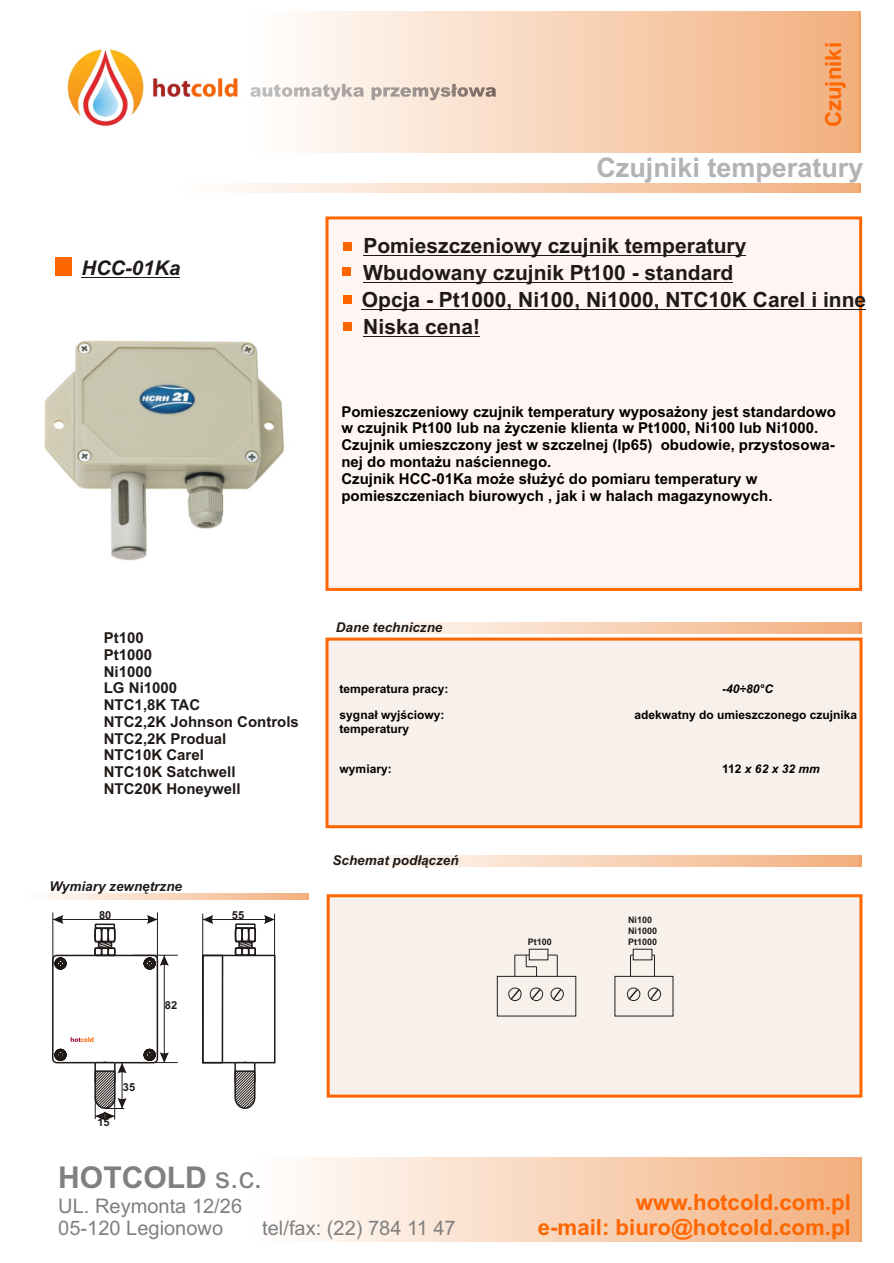
<style>
.page{position:relative;width:894px;height:1263px;background:#fff}
.page>*{position:absolute;margin:0;border:0;box-sizing:border-box;transform-origin:0 0}
.t1{font:700 30px "Arial";color:#808080}
.t2{font:700 27px "Arial";color:#b3b3b3}
.t3{font:700 22.2px/25px "Arial";color:#f60;text-align:right}
.t4{font:700 21px/27px "Arial";color:#1f1a17}
.t5{font:italic 700 20.25px "Arial";color:#1f1a17}
.t6{font:20.1px/22.4px "Arial";color:#808080}
.t7{font:700 15px/16.8px "Arial";color:#000}
.t8{font:700 15px/16.8px "Arial";color:#1f1a17}
.t9{font:italic 700 13.5px "Arial";color:#1f1a17}
.t10{font:700 12px "Arial";color:#000}
.t11{font:italic 700 12px "Arial";color:#000}
.t12{font:700 11.1px "Arial";color:#1f1a17}
.t13{font:700 9px "Arial";color:#1f1a17}
.s1{font-style:normal}
.s2{font-weight:400}
</style>
<div class="page">
<img style="left:44px;top:340px;width:240px;height:221px">
<div style="left:326px;top:216px;width:536px;height:375px;background:#fff5f2;border:3px solid #f60"></div>
<div style="left:246px;top:12px;width:614px;height:140px;background:linear-gradient(to right,#fff,#f2af7d)"></div>
<div style="left:248px;top:1157px;width:614px;height:84px;background:linear-gradient(to right,#fff,#f2af7c)"></div>
<img style="left:67px;top:49px;width:171px;height:78px">
<svg style="left:249px;top:82px;width:247px;height:18px"></svg>
<svg style="left:230px;top:183px;width:630px;height:10px;background:#f7d3b8"></svg>
<div style="left:55px;top:257px;width:17px;height:19px;background:#f60"></div>
<hr style="left:81px;top:277px;width:99px;height:1px;background:#1f1a17">
<svg style="left:375px;top:622px;width:486px;height:11px;background:#f7d3b8"></svg>
<svg style="left:375px;top:855px;width:486px;height:12px;background:#f7d3b8"></svg>
<svg style="left:47px;top:894px;width:262px;height:6px;background:#f7d3b8"></svg>
<div style="left:326px;top:638px;width:537px;height:190px;background:#f7f0eb;border:3px solid #f60"></div>
<div style="left:327px;top:894px;width:535px;height:204px;background:#f7f0eb;border:3px solid #f60"></div>
<div style="left:52px;top:955px;width:106px;height:108px;border:2px solid #1f1a17;border-radius:4px"></div>
<div style="left:55px;top:958px;width:11px;height:11px;border:2px solid #1f1a17;border-radius:50%"></div>
<svg style="left:57px;top:960px;width:7px;height:7px"></svg>
<div style="left:144px;top:958px;width:12px;height:11px;border:2px solid #1f1a17;border-radius:50%"></div>
<svg style="left:146px;top:960px;width:7px;height:7px"></svg>
<div style="left:55px;top:1049px;width:11px;height:12px;border:2px solid #1f1a17;border-radius:50%"></div>
<svg style="left:57px;top:1051px;width:7px;height:8px"></svg>
<div style="left:144px;top:1049px;width:12px;height:12px;border:2px solid #1f1a17;border-radius:50%"></div>
<svg style="left:146px;top:1051px;width:7px;height:8px"></svg>
<svg style="left:71px;top:1037px;width:22px;height:5px"></svg>
<div style="left:68px;top:1035px;width:28px;height:9px;border:1px solid #fff"></div>
<div style="left:95px;top:924px;width:20px;height:5px;border:2px solid #1f1a17"></div>
<svg style="left:94px;top:927px;width:22px;height:30px"></svg>
<hr style="left:53px;top:912px;width:1px;height:55px;background:#1f1a17">
<hr style="left:157px;top:912px;width:1px;height:55px;background:#1f1a17">
<hr style="left:133px;top:955px;width:45px;height:1px;background:#1f1a17">
<hr style="left:133px;top:1062px;width:45px;height:1px;background:#1f1a17">
<svg style="left:94px;top:1061px;width:33px;height:60px"></svg>
<hr style="left:164px;top:955px;width:1px;height:108px;background:#1f1a17">
<svg style="left:160px;top:955px;width:9px;height:11px"></svg>
<svg style="left:160px;top:1052px;width:9px;height:11px"></svg>
<hr style="left:53px;top:919px;width:105px;height:1px;background:#1f1a17">
<svg style="left:53px;top:915px;width:10px;height:9px"></svg>
<svg style="left:147px;top:915px;width:11px;height:9px"></svg>
<div style="left:202px;top:955px;width:73px;height:108px;border:2px solid #1f1a17"></div>
<div style="left:202px;top:955px;width:21px;height:108px;border:2px solid #1f1a17"></div>
<div style="left:235px;top:923px;width:21px;height:6px;border:2px solid #1f1a17"></div>
<svg style="left:234px;top:927px;width:23px;height:30px"></svg>
<svg style="left:234px;top:1061px;width:22px;height:48px"></svg>
<hr style="left:254px;top:1063px;width:2px;height:20px;background:#1f1a17">
<hr style="left:202px;top:914px;width:1px;height:45px;background:#1f1a17">
<hr style="left:274px;top:914px;width:1px;height:46px;background:#1f1a17">
<hr style="left:203px;top:919px;width:72px;height:1px;background:#1f1a17">
<svg style="left:203px;top:915px;width:10px;height:9px"></svg>
<svg style="left:264px;top:915px;width:10px;height:9px"></svg>
<div style="left:343px;top:242px;width:8px;height:8px;background:#f60"></div>
<div style="left:343px;top:295px;width:8px;height:9px;background:#f60"></div>
<div style="left:343px;top:322px;width:8px;height:9px;background:#f60"></div>
<div style="left:343px;top:267px;width:8px;height:9px;background:#f60"></div>
<hr style="left:363px;top:255px;width:383px;height:1px;background:#1f1a17">
<hr style="left:363px;top:282px;width:370px;height:1px;background:#1f1a17">
<hr style="left:362px;top:309px;width:504px;height:1px;background:#1f1a17">
<hr style="left:363px;top:336px;width:117px;height:1px;background:#1f1a17">
<div style="left:509px;top:988px;width:12px;height:13px;border:1px solid #24211c;border-radius:6px"></div>
<svg style="left:511px;top:989px;width:9px;height:11px"></svg>
<div style="left:530px;top:988px;width:13px;height:13px;border:1px solid #24211c;border-radius:6px"></div>
<svg style="left:531px;top:989px;width:10px;height:11px"></svg>
<div style="left:551px;top:988px;width:13px;height:13px;border:1px solid #24211c;border-radius:6px"></div>
<svg style="left:553px;top:989px;width:8px;height:11px"></svg>
<div style="left:497px;top:976px;width:79px;height:40px;border:1px solid #24211c"></div>
<div style="left:529px;top:949px;width:19px;height:11px;border:1px solid #24211c"></div>
<svg style="left:515px;top:955px;width:22px;height:21px"></svg>
<svg style="left:548px;top:955px;width:10px;height:21px"></svg>
<div style="left:627px;top:988px;width:13px;height:13px;border:1px solid #24211c;border-radius:6px"></div>
<svg style="left:629px;top:989px;width:9px;height:11px"></svg>
<div style="left:648px;top:988px;width:13px;height:13px;border:1px solid #24211c;border-radius:6px"></div>
<svg style="left:650px;top:989px;width:9px;height:11px"></svg>
<div style="left:615px;top:976px;width:58px;height:40px;border:1px solid #24211c"></div>
<div style="left:633px;top:949px;width:19px;height:11px;border:1px solid #24211c"></div>
<svg style="left:630px;top:955px;width:3px;height:21px"></svg>
<svg style="left:652px;top:955px;width:3px;height:21px"></svg>
<h3 class="t3" style="left:823px;top:127px;width:87px;rotate:-90deg">Czujniki</h3>
<h3 class="t5" style="left:81px;top:260px;width:100px">HCC-01Ka</h3>
<h2 class="t2" style="left:596px;top:157px;width:269px">Czujniki temperatury</h2>
<h3 class="t4" style="left:362px;top:234px;width:506px">Pomieszczeniowy czujnik temperatury Wbudowany czujnik Pt100 - standard<br>Opcja - Pt1000, Ni100, Ni1000, NTC10K Carel i inne Niska cena!</h3>
<p class="t7" style="left:341px;top:404px;width:496px">Pomieszczeniowy czujnik temperatury wyposa¿ony jest standardowo w czujnik Pt100 lub na ¿yczenie klienta w Pt1000, Ni100 lub Ni1000.<br>Czujnik umieszczony jest w szczelnej (Ip65) obudowie, przystosowa&shy;nej do monta¿u naœciennego.<br>Czujnik HCC-01Ka mo¿e s³u¿yæ do pomiaru temperatury w pomieszczeniach biurowych , jak i w halach magazynowych.</p>
<p class="t8" style="left:104px;top:631px;width:197px">Pt100<br>Pt1000<br>Ni1000<br>LG Ni1000<br>NTC1,8K TAC<br>NTC2,2K Johnson Controls<br>NTC2,2K Produal<br>NTC10K Carel<br>NTC10K Satchwell<br>NTC20K Honeywell</p>
<p class="t9" style="left:49px;top:882px;width:134px">Wymiary zewnêtrzne</p>
<p class="t12" style="left:99px;top:910px;width:14px">80</p>
<p class="t12" style="left:97px;top:1118px;width:14px">15</p>
<p class="t12" style="left:123px;top:1083px;width:14px">35</p>
<p class="t12" style="left:165px;top:1000px;width:14px">82</p>
<p class="t12" style="left:232px;top:910px;width:14px">55</p>
<p class="t9" style="left:336px;top:622px;width:108px">Dane techniczne</p>
<p class="t10" style="left:340px;top:684px;width:110px">temperatura pracy:</p>
<p class="t11" style="left:722px;top:684px;width:52px">-40÷80°C</p>
<p class="t10" style="left:340px;top:711px;width:106px">sygna³ wyjœciowy:</p>
<p class="t10" style="left:634px;top:711px;width:224px">adekwatny do umieszczonego czujnika</p>
<p class="t10" style="left:340px;top:724px;width:71px">temperatury</p>
<p class="t10" style="left:340px;top:764px;width:54px">wymiary:</p>
<p class="t11" style="left:722px;top:764px;width:99px"><span class="s1">112</span> x 62 x 32 mm</p>
<p class="t9" style="left:333px;top:855px;width:128px">Schemat pod³¹czeñ</p>
<p class="t13" style="left:628px;top:917px;width:26px">Ni100</p>
<p class="t13" style="left:628px;top:927px;width:31px">Ni1000</p>
<p class="t13" style="left:528px;top:938px;width:26px">Pt100</p>
<p class="t13" style="left:628px;top:938px;width:31px">Pt1000</p>
<h1 class="t1" style="left:58px;top:1166px;width:205px">HOTCOLD <span class="s2">s.c.</span></h1>
<h3 class="t6" style="left:58px;top:1196px;width:185px">UL. Reymonta 12/26<br>05-120 Legionowo</h3>
<h3 class="t6" style="left:262px;top:1219px;width:195px">tel/fax: (22) 784 11 47</h3>
<h3 class="t3" style="left:538px;top:1192px;width:315px">www.hotcold.com.pl<br>e-mail: biuro@hotcold.com.pl</h3>
</div>
